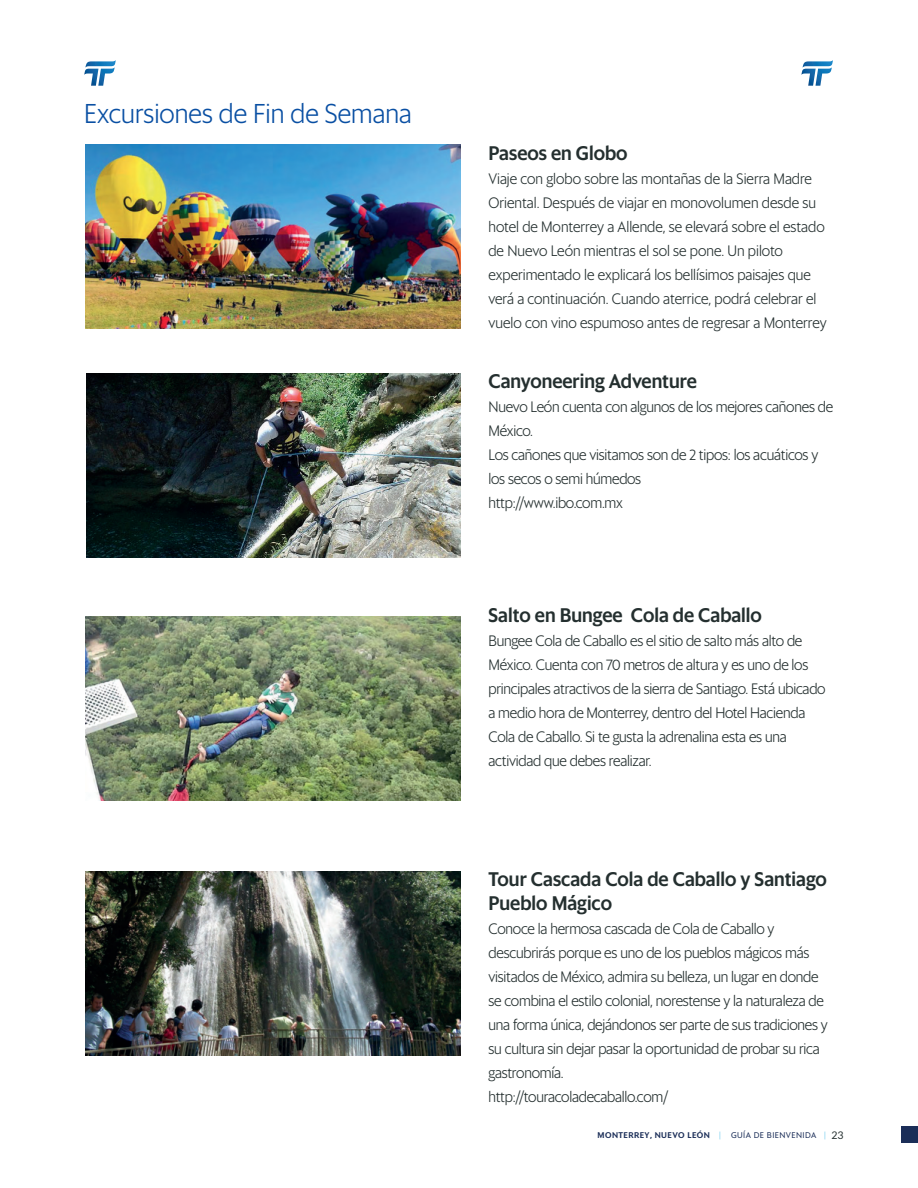
<style>
.page{position:relative;width:918px;height:1188px;background:#fff}
.page>*{position:absolute;margin:0;border:0;box-sizing:border-box;transform-origin:0 0}
.t1{font:300 27px "Sanomat Sans";color:#094fa3;scale:.96 1}
.t2{font:500 19.5px/24px "Sanomat Sans";color:#242f2f;scale:.95 1}
.t3{font:300 15px/24px "Sanomat Sans";letter-spacing:-.015em;color:#242f2f;scale:.95 1}
.t4{font:500 8.25px "Sanomat Sans";letter-spacing:.05em;color:#1b2e58}
.s1{font-weight:200;color:#1dafe5}
.s2{font-weight:400}
.s3{font-family:"Lato";font-weight:400;font-size:10.5px;color:#242f2f}
</style>
<div class="page">
<svg style="left:801px;top:60px;width:32px;height:26px"></svg>
<svg style="left:84px;top:60px;width:32px;height:26px"></svg>
<img style="left:85px;top:144px;width:376px;height:184px">
<img style="left:86px;top:373px;width:375px;height:184px">
<img style="left:85px;top:617px;width:376px;height:183px">
<img style="left:85px;top:871px;width:376px;height:184px">
<div style="left:901px;top:1126px;width:17px;height:17px;background:#1b2e58"></div>
<h1 class="t1" style="left:84px;top:93px;width:343px">Excursiones de Fin de Semana</h1>
<h2 class="t2" style="left:489px;top:139px;width:148px">Paseos en Globo</h2>
<p class="t3" style="left:489px;top:165px;width:357px">Viaje con globo sobre las montañas de la Sierra Madre Oriental. Después de viajar en monovolumen desde su hotel de Monterrey a Allende, se elevará sobre el estado de Nuevo León mientras el sol se pone. Un piloto experimentado le explicará los bellísimos paisajes que verá a continuación. Cuando aterrice, podrá celebrar el vuelo con vino espumoso antes de regresar a Monterrey</p>
<h2 class="t2" style="left:489px;top:367px;width:221px">Canyoneering Adventure</h2>
<p class="t3" style="left:489px;top:393px;width:364px">Nuevo León cuenta con algunos de los mejores cañones de México.<br>Los cañones que visitamos son de 2 tipos: los acuáticos y los secos o semi húmedos<br>http://www.ibo.com.mx</p>
<h2 class="t2" style="left:489px;top:601px;width:289px">Salto en Bungee Cola de Caballo</h2>
<p class="t3" style="left:489px;top:627px;width:356px">Bungee Cola de Caballo es el sitio de salto más alto de México. Cuenta con 70 metros de altura y es uno de los principales atractivos de la sierra de Santiago. Está ubicado a medio hora de Monterrey, dentro del Hotel Hacienda Cola de Caballo. Si te gusta la adrenalina esta es una actividad que debes realizar.</p>
<h2 class="t2" style="left:489px;top:865px;width:358px">Tour Cascada Cola de Caballo y Santiago<br>Pueblo Mágico</h2>
<p class="t3" style="left:489px;top:915px;width:359px">Conoce la hermosa cascada de Cola de Caballo y descubrirás porque es uno de los pueblos mágicos más visitados de México, admira su belleza, un lugar en donde se combina el estilo colonial, norestense y la naturaleza de una forma única, dejándonos ser parte de sus tradiciones y su cultura sin dejar pasar la oportunidad de probar su rica gastronomía.<br>http://touracoladecaballo.com/</p>
<p class="t4" style="left:598px;top:1128px;width:247px">MONTERREY, NUEVO LEÓN <span class="s1">|</span> <span class="s2">GUÍA DE BIENVENIDA</span> <span class="s1">|</span> <span class="s3">23</span></p>
</div>
